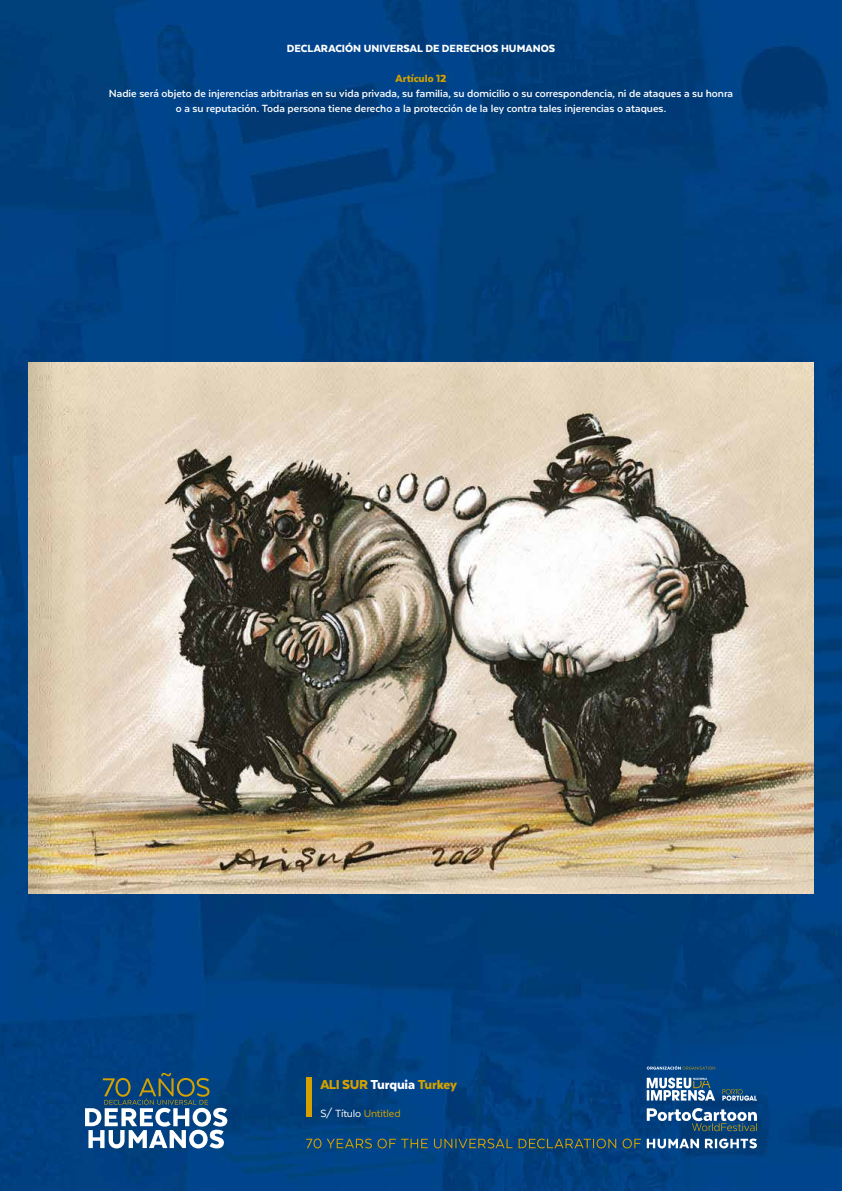
<style>
.page{position:relative;width:842px;height:1191px;background:#fff}
.page>*{position:absolute;margin:0;border:0;box-sizing:border-box;transform-origin:0 0}
.t1{font:900 15px "Texta";letter-spacing:-.02em;color:#d4a100}
.t2{font:700 12px/15px "Texta";color:#fff;text-align:center}
.t3{font:900 12px "Texta";color:#fff}
.t4{font:12px "Texta";letter-spacing:-.015em;color:#fff}
.t5{font:900 12px "Texta";color:#d4a100}
.s1{color:#fff}
.s2{color:#d4a100}
</style>
<div class="page">
<img style="left:0;top:0;width:842px;height:1191px">
<svg style="left:647px;top:1138px;width:110px;height:10px"></svg>
<svg style="left:306px;top:1138px;width:335px;height:10px;background:#315764"></svg>
<svg style="left:647px;top:1108px;width:110px;height:23px"></svg>
<svg style="left:647px;top:1077px;width:68px;height:23px"></svg>
<div style="left:306px;top:1077px;width:6px;height:40px;background:#d4a100"></div>
<svg style="left:85px;top:1072px;width:142px;height:76px"></svg>
<svg style="left:722px;top:1089px;width:35px;height:11px"></svg>
<svg style="left:647px;top:1065px;width:68px;height:4px"></svg>
<img style="left:28px;top:362px;width:786px;height:531px">
<p class="t3" style="left:287px;top:42px;width:270px">DECLARACIÓN UNIVERSAL DE DERECHOS HUMANOS</p>
<p class="t5" style="left:395px;top:72px;width:52px">Artículo 12</p>
<p class="t2" style="left:109px;top:85px;width:626px">Nadie será objeto de injerencias arbitrarias en su vida privada, su familia, su domicilio o su correspondencia, ni de ataques a su honra o a su reputación. Toda persona tiene derecho a la protección de la ley contra tales injerencias o ataques.</p>
<p class="t1" style="left:320px;top:1076px;width:138px">ALI SUR <span class="s1">Turquia</span> Turkey</p>
<p class="t4" style="left:320px;top:1107px;width:82px">S/ Título <span class="s2">Untitled</span></p>
</div>
